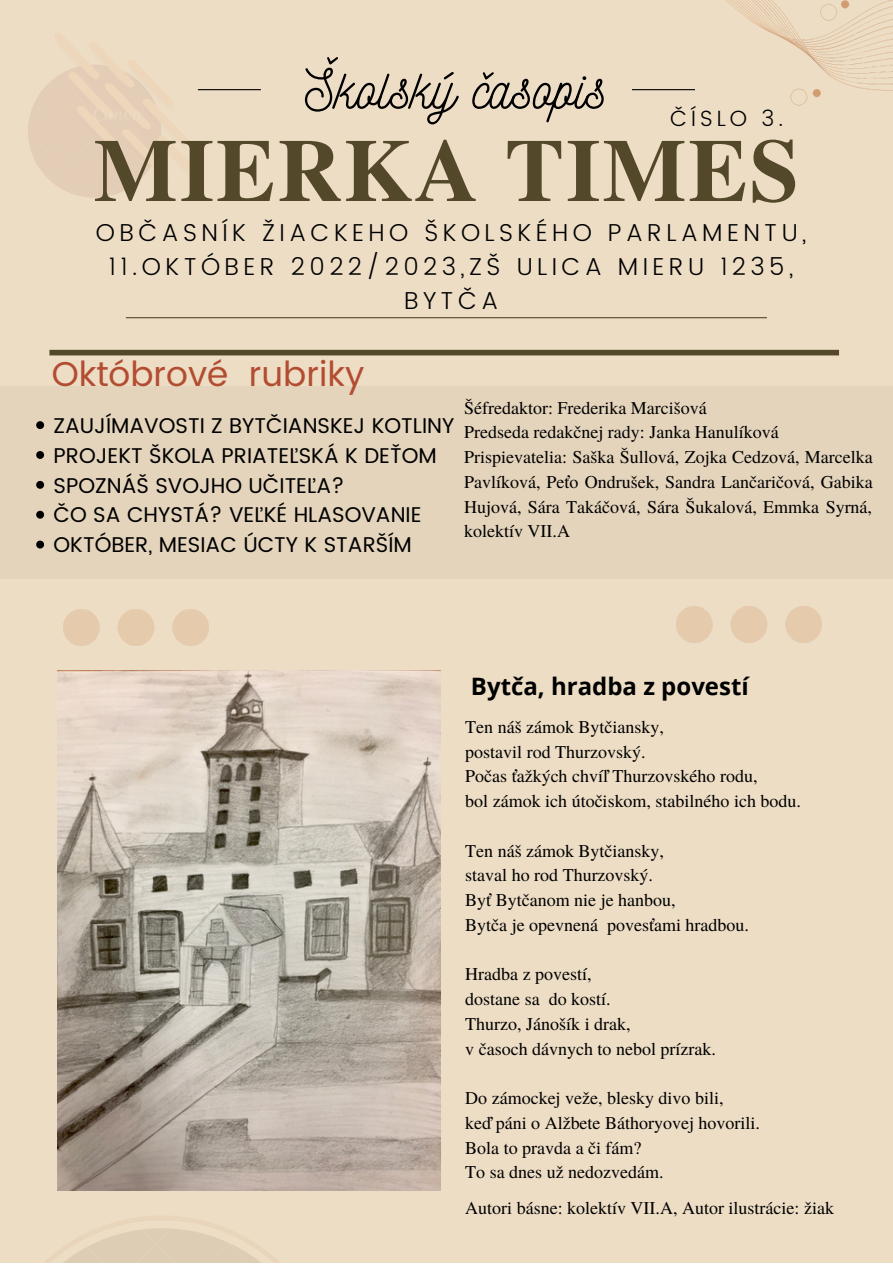
<style>
.page{position:relative;width:893px;height:1264px;background:#fff}
.page>*{position:absolute;margin:0;border:0;box-sizing:border-box;transform-origin:0 0}
.t1{font:700 88.8px "Te X Gyre Termes";letter-spacing:.02em;color:#54482a}
.t2{font:55.05px "Nickainley";color:#000}
.t3{font:34.5px "Poppins";color:#b24d32}
.t4{font:300 24.45px/34.2px "Poppins";letter-spacing:.18em;color:#000;text-align:center}
.t5{font:700 24px "Open Sans";color:#000}
.t6{font:300 22.05px "Poppins";letter-spacing:.18em;color:#000}
.t7{font:21.3px/29.8px "Poppins";color:#000}
.t8{font:18px/24.8px "Te X Gyre Termes";color:#000}
</style>
<div class="page">
<div style="left:0;top:0;width:892px;height:1262px;background:#edddc5"></div>
<div style="left:0;top:386px;width:892px;height:192px;background:#e4d4bc"></div>
<hr style="left:198px;top:89px;width:63px;height:1px;background:#000">
<hr style="left:632px;top:89px;width:63px;height:1px;background:#000">
<hr style="left:126px;top:317px;width:640px;height:1px;background:#54482a">
<div style="left:49px;top:350px;width:790px;height:5px;background:#54482a"></div>
<img style="left:676px;top:606px;width:145px;height:36px">
<img style="left:64px;top:609px;width:145px;height:36px">
<img style="left:725px;top:0;width:167px;height:106px">
<img style="left:58px;top:671px;width:382px;height:519px">
<svg style="left:36px;top:421px;width:8px;height:8px"></svg>
<svg style="left:36px;top:451px;width:8px;height:8px"></svg>
<svg style="left:36px;top:481px;width:8px;height:8px"></svg>
<svg style="left:36px;top:511px;width:8px;height:7px"></svg>
<svg style="left:36px;top:540px;width:8px;height:8px"></svg>
<h2 class="t2" style="left:305px;top:54px;width:303px">Školský časopis</h2>
<p class="t6" style="left:670px;top:105px;width:115px">ČÍSLO 3.</p>
<h1 class="t1" style="left:94px;top:102px;width:706px">MIERKA TIMES</h1>
<h3 class="t4" style="left:96px;top:215px;width:711px">OBČASNÍK ŽIACKEHO ŠKOLSKÉHO PARLAMENTU,<br>11.OKTÓBER 2022/2023,ZŠ ULICA MIERU 1235,<br>BYTČA</h3>
<h3 class="t3" style="left:52px;top:353px;width:314px">Októbrové rubriky</h3>
<p class="t7" style="left:54px;top:410px;width:402px">ZAUJÍMAVOSTI Z BYTČIANSKEJ KOTLINY<br>PROJEKT ŠKOLA PRIATEĽSKÁ K DEŤOM<br>SPOZNÁŠ SVOJHO UČITEĽA?<br>ČO SA CHYSTÁ? VEĽKÉ HLASOVANIE<br>OKTÓBER, MESIAC ÚCTY K STARŠÍM</p>
<p class="t8" style="left:464px;top:394px;width:410px">Šéfredaktor: Frederika Marcišová<br>Predseda redakčnej rady: Janka Hanulíková Prispievatelia: Saška Šullová, Zojka Cedzová, Marcelka Pavlíková, Peťo Ondrušek, Sandra Lančaričová, Gabika Hujová, Sára Takáčová, Sára Šukalová, Emmka Syrná, kolektív VII.A</p>
<h3 class="t5" style="left:471px;top:669px;width:279px">Bytča, hradba z povestí</h3>
<p class="t8" style="left:465px;top:713px;width:337px">Ten náš zámok Bytčiansky,<br>postavil rod Thurzovský.<br>Počas ťažkých chvíľ Thurzovského rodu,<br>bol zámok ich útočiskom, stabilného ich bodu.</p>
<p class="t8" style="left:465px;top:837px;width:285px">Ten náš zámok Bytčiansky,<br>staval ho rod Thurzovský.<br>Byť Bytčanom nie je hanbou,<br>Bytča je opevnená povesťami hradbou.</p>
<p class="t8" style="left:465px;top:961px;width:252px">Hradba z povestí,<br>dostane sa do kostí.<br>Thurzo, Jánošík i drak,<br>v časoch dávnych to nebol prízrak.</p>
<p class="t8" style="left:465px;top:1084px;width:296px">Do zámockej veže, blesky divo bili,<br>keď páni o Alžbete Báthoryovej hovorili.<br>Bola to pravda a či fám?<br>To sa dnes už nedozvedám.</p>
<p class="t8" style="left:465px;top:1194px;width:370px">Autori básne: kolektív VII.A, Autor ilustrácie: žiak</p>
</div>
